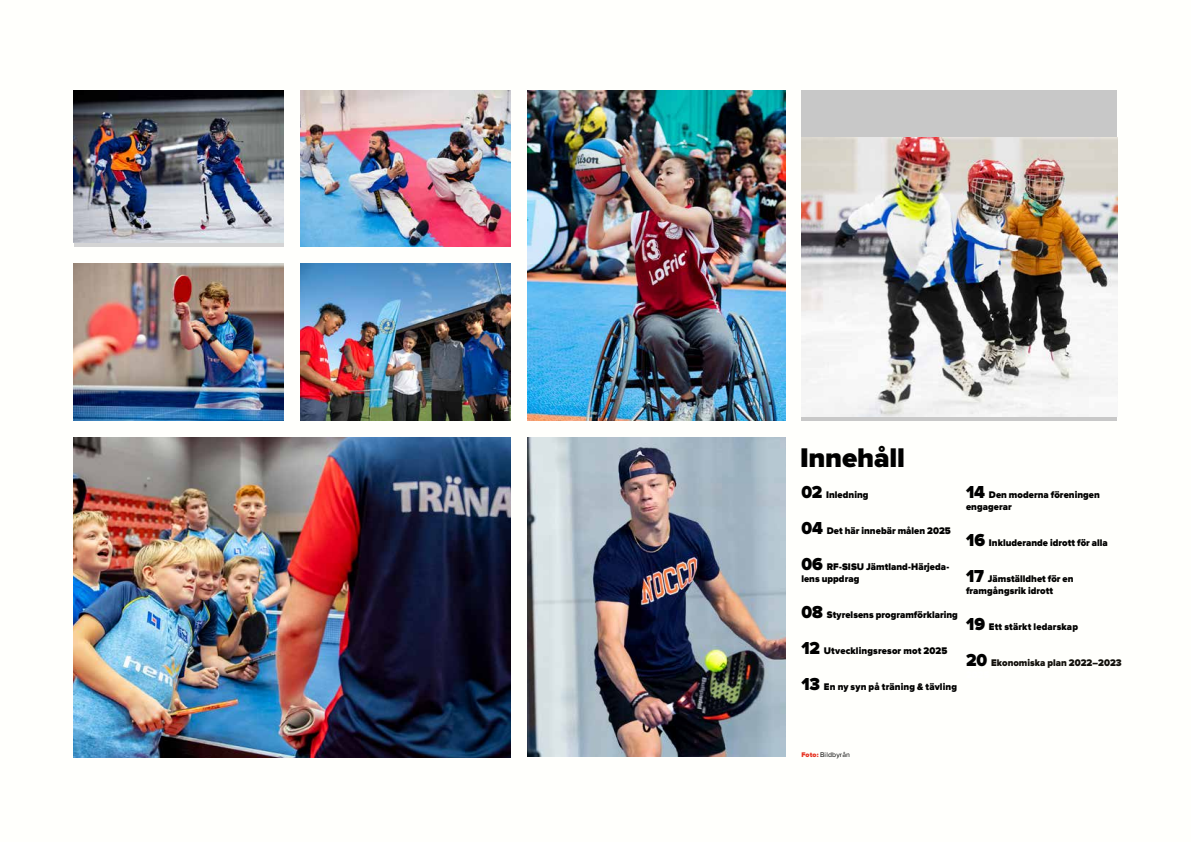
<style>
.page{position:relative;width:1191px;height:842px;background:#fff}
.page>*{position:absolute;margin:0;border:0;box-sizing:border-box;transform-origin:0 0}
.t1{font:900 28px "Proxima Nova";letter-spacing:-.005em;color:#000}
.t2{font:900 10px/12px "Proxima Nova";letter-spacing:.005em;color:#000;scale:.95 1}
.t3{font:900 10px "Proxima Nova";letter-spacing:.005em;color:#12100b;scale:.95 1}
.t4{font:7px "Proxima Nova";letter-spacing:.02em;color:#000}
.s1{font-size:18px}
.s2{font-size:18px;color:#000}
.s3{font-weight:900;color:#e63323}
</style>
<div class="page">
<img style="left:74px;top:438px;width:436px;height:319px">
<div style="left:74px;top:90px;width:209px;height:156px;background:linear-gradient(to right,#cfcfd4,#dbdfe0)"></div>
<img style="left:74px;top:90px;width:209px;height:152px">
<img style="left:300px;top:90px;width:210px;height:156px">
<img style="left:300px;top:264px;width:210px;height:156px">
<img style="left:527px;top:91px;width:258px;height:329px">
<img style="left:527px;top:438px;width:258px;height:319px">
<div style="left:801px;top:91px;width:316px;height:330px;background:#c8c8c8"></div>
<img style="left:801px;top:137px;width:316px;height:280px">
<img style="left:74px;top:264px;width:209px;height:157px">
<h1 class="t1" style="left:800px;top:445px;width:106px">Innehåll</h1>
<p class="t2" style="left:801px;top:489px;width:72px"><span class="s1">02</span> Inledning</p>
<p class="t2" style="left:801px;top:525px;width:159px"><span class="s1">04</span> Det här innebär målen 2025</p>
<p class="t2" style="left:801px;top:561px;width:157px"><span class="s1">06</span> RF-SISU Jämtland-Härjeda&shy;lens uppdrag</p>
<p class="t2" style="left:801px;top:609px;width:166px"><span class="s1">08</span> Styrelsens programförklaring</p>
<p class="t2" style="left:801px;top:645px;width:155px"><span class="s1">12</span> Utvecklingsresor mot 2025</p>
<p class="t2" style="left:801px;top:681px;width:165px"><span class="s1">13</span> En ny syn på träning &amp; tävling</p>
<p class="t2" style="left:966px;top:489px;width:142px"><span class="s1">14</span> Den moderna föreningen engagerar</p>
<p class="t2" style="left:966px;top:537px;width:151px"><span class="s1">16</span> Inkluderande idrott för alla</p>
<p class="t2" style="left:966px;top:573px;width:115px"><span class="s1">17</span> Jämställdhet för en framgångsrik idrott</p>
<p class="t2" style="left:966px;top:621px;width:119px"><span class="s1">19</span> Ett stärkt ledarskap</p>
<p class="t3" style="left:966px;top:658px;width:165px"><span class="s2">20</span> Ekonomiska plan 2022–2023</p>
<p class="t4" style="left:801px;top:751px;width:50px"><span class="s3">Foto:</span> Bildbyrån</p>
</div>
